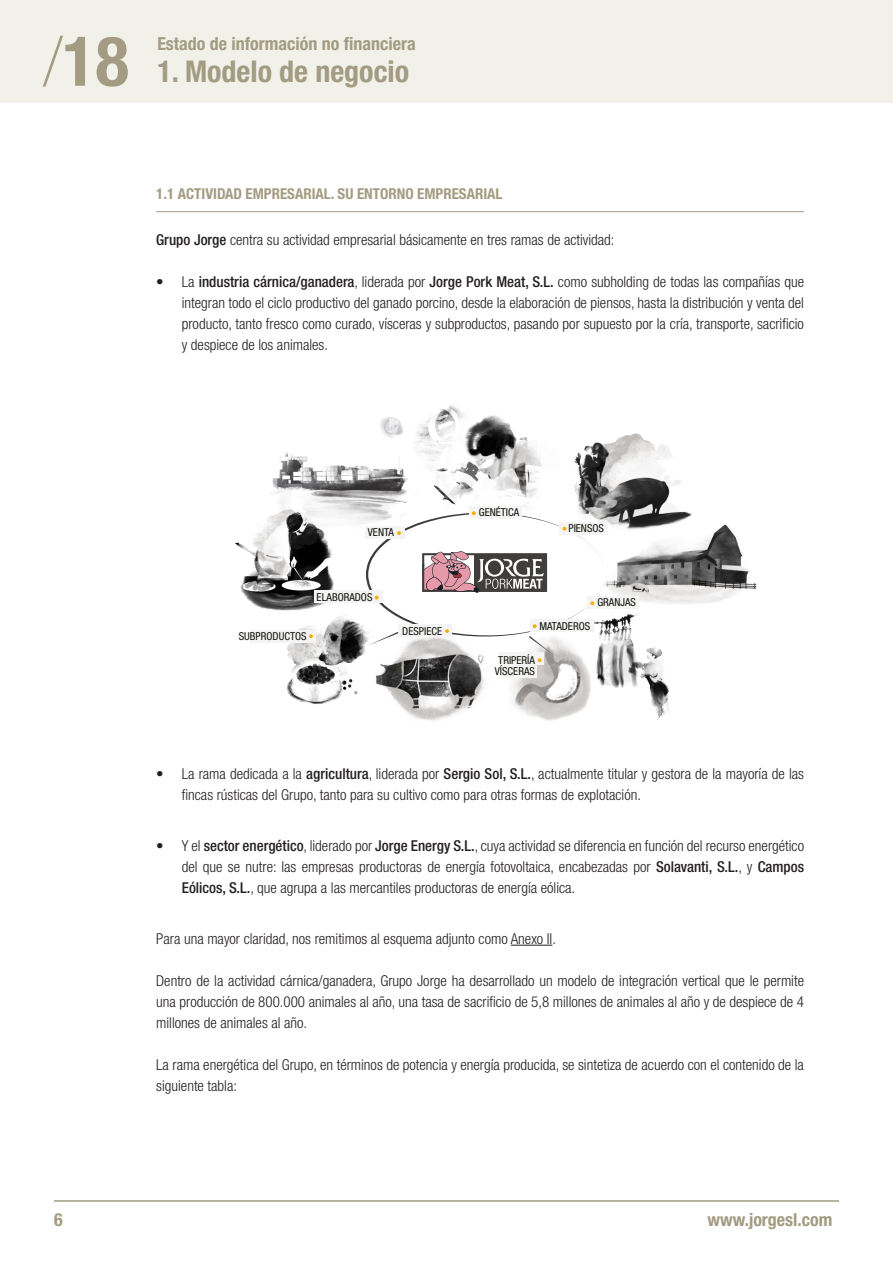
<style>
.page{position:relative;width:893px;height:1263px;background:#fff}
.page>*{position:absolute;margin:0;border:0;box-sizing:border-box;transform-origin:0 0}
.t1{font:700 condensed 69px "Helvetica Neue LT Std";color:#a39c82}
.t2{font:700 condensed 30px "Helvetica Neue LT Std";color:#a39c82}
.t3{font:700 condensed 18px "Helvetica Neue LT Std";color:#a39c82}
.lista{font:300 condensed 15px/21px "Helvetica Neue LT Std";color:#231f20;text-align:justify}
.párrafo{font:300 condensed 15px/21px "Helvetica Neue LT Std";color:#231f20;text-align:justify}
.título{font:700 condensed 15px "Helvetica Neue LT Std";color:#a39c82}
.t4{font:condensed 10.95px/11.2px "Helvetica Neue LT Std";color:#12110b;text-align:center}
.s1{font-weight:100}
.s2{font-weight:500}
</style>
<div class="page">
<div style="left:0;top:0;width:893px;height:102px;background:#f1f0e9"></div>
<hr style="left:54px;top:1200px;width:785px;height:2px;background:#a39c82">
<hr style="left:156px;top:211px;width:648px;height:1px;background:#a39c82">
<hr style="left:511px;top:945px;width:41px;height:1px;background:#231f20">
<img style="left:511px;top:662px;width:79px;height:59px">
<img style="left:272px;top:452px;width:104px;height:72px">
<div style="left:365px;top:526px;width:39px;height:13px;background:#f4f4f4"></div>
<img style="left:236px;top:507px;width:101px;height:103px">
<div style="left:314px;top:591px;width:68px;height:12px;background:#f4f4f4"></div>
<img style="left:287px;top:615px;width:79px;height:89px">
<div style="left:250px;top:630px;width:66px;height:13px;background:#f4f4f4"></div>
<svg style="left:309px;top:634px;width:4px;height:4px"></svg>
<img style="left:376px;top:662px;width:108px;height:59px">
<div style="left:499px;top:653px;width:44px;height:12px;background:#f4f4f4"></div>
<div style="left:499px;top:665px;width:38px;height:13px;background:#f4f4f4"></div>
<img style="left:590px;top:613px;width:79px;height:107px">
<img style="left:605px;top:525px;width:152px;height:79px">
<div style="left:587px;top:596px;width:52px;height:13px;background:#f4f4f4"></div>
<img style="left:574px;top:433px;width:124px;height:98px">
<div style="left:560px;top:522px;width:48px;height:13px;background:#f4f4f4"></div>
<img style="left:376px;top:405px;width:180px;height:106px">
<div style="left:469px;top:506px;width:53px;height:12px;background:#f4f4f4"></div>
<svg style="left:366px;top:511px;width:239px;height:151px"></svg>
<h1 class="t1" style="left:43px;top:19px;width:87px"><span class="s1">/</span>18</h1>
<p class="t3" style="left:157px;top:33px;width:260px">Estado de información no financiera</p>
<p class="t2" style="left:157px;top:53px;width:253px">1. Modelo de negocio</p>
<p class="título" style="left:156px;top:184px;width:348px">1.1 ACTIVIDAD EMPRESARIAL. SU ENTORNO EMPRESARIAL</p>
<p class="párrafo" style="left:156px;top:229px;width:460px"><span class="s2">Grupo Jorge</span> centra su actividad empresarial básicamente en tres ramas de actividad:</p>
<p class="lista" style="left:182px;top:271px;width:624px;text-indent:-26px">• La <span class="s2">industria cárnica/ganadera</span>, liderada por <span class="s2">Jorge Pork Meat, S.L.</span> como subholding de todas las compañías que integran todo el ciclo productivo del ganado porcino, desde la elaboración de piensos, hasta la distribución y venta del producto, tanto fresco como curado, vísceras y subproductos, pasando por supuesto por la cría, transporte, sacrificio y despiece de los animales.</p>
<p class="t4" style="left:368px;top:526px;width:28px">VENTA</p>
<p class="t4" style="left:317px;top:592px;width:57px">ELABORADOS</p>
<p class="t4" style="left:239px;top:630px;width:69px">SUBPRODUCTOS</p>
<p class="t4" style="left:402px;top:625px;width:41px">DESPIECE</p>
<p class="t4" style="left:479px;top:506px;width:42px">GENÉTICA</p>
<p class="t4" style="left:568px;top:523px;width:37px">PIENSOS</p>
<p class="t4" style="left:597px;top:596px;width:40px">GRANJAS</p>
<p class="t4" style="left:539px;top:620px;width:52px">MATADEROS</p>
<p class="t4" style="left:495px;top:654px;width:42px">TRIPERÍA<br>VÍSCERAS</p>
<p class="lista" style="left:182px;top:763px;width:624px;text-indent:-26px">• La rama dedicada a la <span class="s2">agricultura</span>, liderada por <span class="s2">Sergio Sol, S.L.</span>, actualmente titular y gestora de la mayoría de las fincas rústicas del Grupo, tanto para su cultivo como para otras formas de explotación.</p>
<p class="lista" style="left:182px;top:835px;width:624px;text-indent:-26px">• Y el <span class="s2">sector energético</span>, liderado por <span class="s2">Jorge Energy S.L.</span>, cuya actividad se diferencia en función del recurso energético del que se nutre: las empresas productoras de energía fotovoltaica, encabezadas por <span class="s2">Solavanti, S.L.</span>, y <span class="s2">Campos Eólicos, S.L.</span>, que agrupa a las mercantiles productoras de energía eólica.</p>
<p class="párrafo" style="left:156px;top:928px;width:401px">Para una mayor claridad, nos remitimos al esquema adjunto como Anexo II.</p>
<p class="párrafo" style="left:156px;top:970px;width:649px">Dentro de la actividad cárnica/ganadera, Grupo Jorge ha desarrollado un modelo de integración vertical que le permite una producción de 800.000 animales al año, una tasa de sacrificio de 5,8 millones de animales al año y de despiece de 4 millones de animales al año.</p>
<p class="párrafo" style="left:156px;top:1054px;width:649px">La rama energética del Grupo, en términos de potencia y energía producida, se sintetiza de acuerdo con el contenido de la siguiente tabla:</p>
<p class="t3" style="left:54px;top:1209px;width:10px">6</p>
<p class="t3" style="left:707px;top:1209px;width:127px">www.jorgesl.com</p>
</div>
